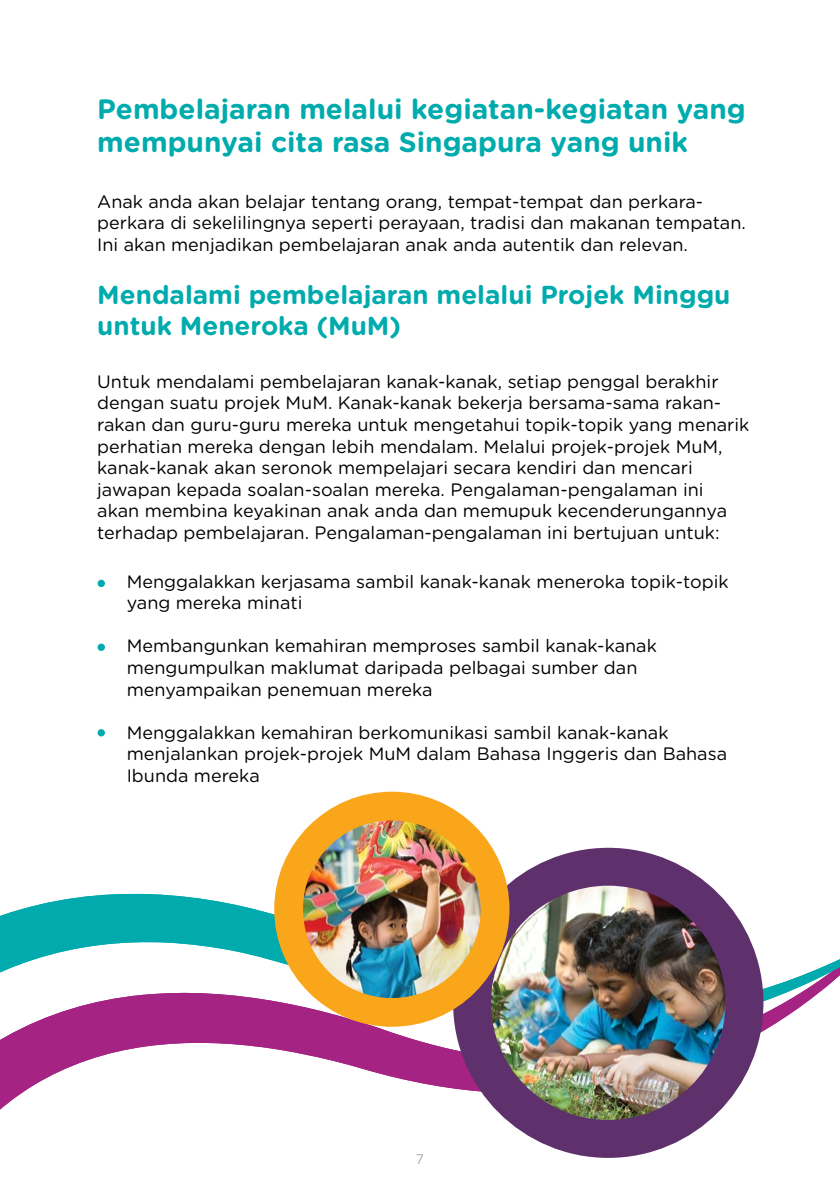
<style>
.page{position:relative;width:840px;height:1191px;background:#fff}
.page>*{position:absolute;margin:0;border:0;box-sizing:border-box;transform-origin:0 0}
.t1{font:700 28px/33.6px "Gotham Rounded";color:#00abad}
.t2{font:700 26px/31.2px "Gotham Rounded";color:#00abad}
.t3{font:18px/21.6px "Gotham Rounded";color:#000}
.t4{font:300 13.6px "Gotham Rounded";color:#808285}
</style>
<div class="page">
<svg style="left:0;top:893px;width:839px;height:217px"></svg>
<div style="left:98px;top:580px;width:7px;height:7px;background:#00aaad;border-radius:50%"></div>
<div style="left:98px;top:643px;width:7px;height:8px;background:#00aaad;border-radius:50%"></div>
<div style="left:98px;top:729px;width:7px;height:7px;background:#00aaad;border-radius:50%"></div>
<img style="left:453px;top:847px;width:310px;height:310px">
<img style="left:274px;top:791px;width:235px;height:235px">
<h1 class="t1" style="left:97px;top:91px;width:649px">Pembelajaran melalui kegiatan-kegiatan yang mempunyai cita rasa Singapura yang unik</h1>
<p class="t3" style="left:97px;top:190px;width:649px">Anak anda akan belajar tentang orang, tempat-tempat dan perkara&shy;perkara di sekelilingnya seperti perayaan, tradisi dan makanan tempatan.<br>Ini akan menjadikan pembelajaran anak anda autentik dan relevan.</p>
<h2 class="t2" style="left:97px;top:278px;width:634px">Mendalami pembelajaran melalui Projek Minggu untuk Meneroka (MuM)</h2>
<p class="t3" style="left:97px;top:370px;width:653px">Untuk mendalami pembelajaran kanak-kanak, setiap penggal berakhir dengan suatu projek MuM. Kanak-kanak bekerja bersama-sama rakan&shy;rakan dan guru-guru mereka untuk mengetahui topik-topik yang menarik perhatian mereka dengan lebih mendalam. Melalui projek-projek MuM, kanak-kanak akan seronok mempelajari secara kendiri dan mencari jawapan kepada soalan-soalan mereka. Pengalaman-pengalaman ini akan membina keyakinan anak anda dan memupuk kecenderungannya terhadap pembelajaran. Pengalaman-pengalaman ini bertujuan untuk:</p>
<p class="t3" style="left:127px;top:569px;width:603px">Menggalakkan kerjasama sambil kanak-kanak meneroka topik-topik yang mereka minati</p>
<p class="t3" style="left:127px;top:634px;width:531px">Membangunkan kemahiran memproses sambil kanak-kanak mengumpulkan maklumat daripada pelbagai sumber dan menyampaikan penemuan mereka</p>
<p class="t3" style="left:127px;top:721px;width:601px">Menggalakkan kemahiran berkomunikasi sambil kanak-kanak menjalankan projek-projek MuM dalam Bahasa Inggeris dan Bahasa<br>Ibunda mereka</p>
<p class="t4" style="left:416px;top:1150px;width:9px">7</p>
</div>
